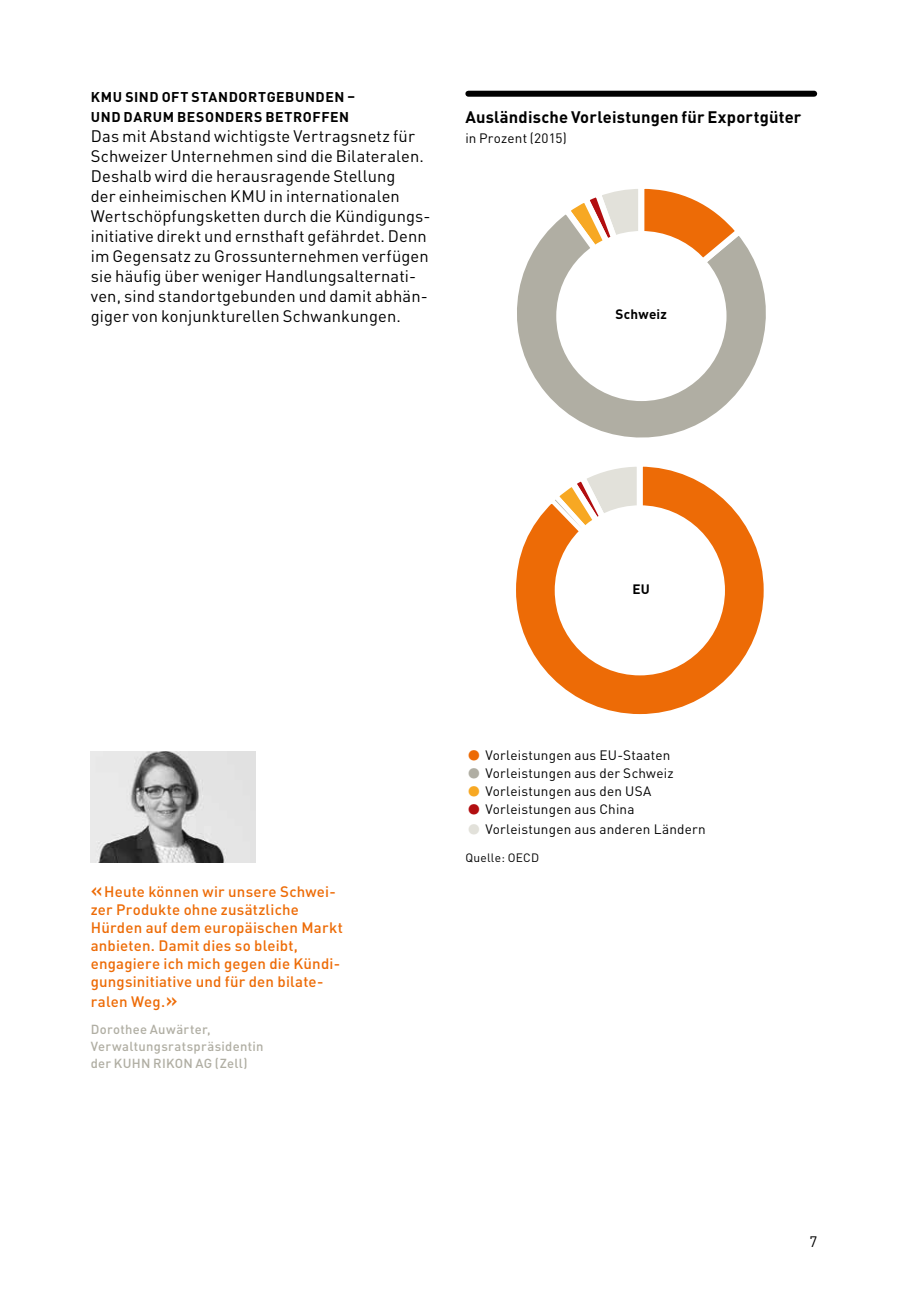
<style>
.page{position:relative;width:908px;height:1304px;background:#fff}
.page>*{position:absolute;margin:0;border:0;box-sizing:border-box;transform-origin:0 0}
.t1{font:16.4px/20px "DIN";letter-spacing:.01em;color:#000}
.t2{font:700 16.4px "DIN";letter-spacing:.01em;color:#000}
.t3{font:500 15px/18px "DIN";letter-spacing:.01em;color:#ed6b06}
.t4{font:15px "DIN";color:#000}
.t5{font:700 14px/20px "DIN";letter-spacing:.04em;color:#000}
.t6{font:13.6px "DIN";letter-spacing:.015em;color:#000}
.t7{font:700 13.6px "DIN";letter-spacing:.015em;color:#000}
.t8{font:500 13px/17px "DIN";letter-spacing:.025em;color:#b0aea3}
.t9{font:12px "DIN";letter-spacing:.02em;color:#000}
.s1{font-size:20px}
.s2{font-size:32px;color:#ed6b06}
.s3{font-size:32px;color:#b0aea3}
.s4{font-size:32px;color:#f7a823}
.s5{font-size:32px;color:#b20e10}
.s6{font-size:32px;color:#e2e1da}
</style>
<div class="page">
<img style="left:91px;top:751px;width:164px;height:111px">
<div style="left:468px;top:91px;width:345px;height:6px;background:#000"></div>
<svg style="left:517px;top:221px;width:249px;height:217px"></svg>
<svg style="left:558px;top:188px;width:189px;height:134px"></svg>
<div style="left:556px;top:231px;width:170px;height:170px;background:#fff;border-radius:50%"></div>
<svg style="left:516px;top:467px;width:248px;height:248px"></svg>
<svg style="left:543px;top:466px;width:105px;height:133px"></svg>
<div style="left:554px;top:505px;width:170px;height:170px;background:#fff;border-radius:50%"></div>
<p class="t5" style="left:91px;top:86px;width:265px">KMU SIND OFT STANDORTGEBUNDEN –<br>UND DARUM BESONDERS BETROFFEN</p>
<p class="t1" style="left:91px;top:125px;width:339px">Das mit Abstand wichtigste Vertragsnetz für Schweizer Unternehmen sind die Bilateralen.<br>Deshalb wird die herausragende Stellung<br>der einheimischen KMU in internationalen Wertschöpfungsketten durch die Kündigungs-- initiative direkt und ernsthaft gefährdet. Denn im Gegensatz zu Grossunternehmen verfügen sie häufig über weniger Handlungsalternati&shy;ven, sind standortgebunden und damit abhän&shy;giger von konjunkturellen Schwankungen.</p>
<p class="t2" style="left:465px;top:106px;width:337px">Ausländische Vorleistungen für Exportgüter</p>
<p class="t6" style="left:465px;top:129px;width:103px">in Prozent (2015)</p>
<p class="t7" style="left:615px;top:305px;width:53px">Schweiz</p>
<p class="t3" style="left:91px;top:882px;width:253px"><span class="s1">«</span>Heute können wir unsere Schwei&shy;zer Produkte ohne zusätzliche Hürden auf dem europäischen Markt anbieten. Damit dies so bleibt, engagiere ich mich gegen die Kündi&shy;gungsinitiative und für den bilate-</p>
<p class="t3" style="left:91px;top:992px;width:88px">ralen Weg.<span class="s1">»</span></p>
<p class="t8" style="left:91px;top:1020px;width:174px">Dorothee Auwärter,<br>Verwaltungsratspräsidentin der KUHN RIKON AG (Zell)</p>
<p class="t7" style="left:632px;top:580px;width:19px">EU</p>
<p class="t6" style="left:465px;top:745px;width:206px"><span class="s2">•</span> Vorleistungen aus EU-Staaten</p>
<p class="t6" style="left:465px;top:763px;width:209px"><span class="s3">•</span> Vorleistungen aus der Schweiz</p>
<p class="t6" style="left:465px;top:781px;width:187px"><span class="s4">•</span> Vorleistungen aus den USA</p>
<p class="t6" style="left:465px;top:799px;width:171px"><span class="s5">•</span> Vorleistungen aus China</p>
<p class="t6" style="left:465px;top:819px;width:242px"><span class="s6">•</span> Vorleistungen aus anderen Ländern</p>
<p class="t9" style="left:465px;top:849px;width:75px">Quelle: OECD</p>
<p class="t4" style="left:809px;top:1232px;width:9px">7</p>
</div>
